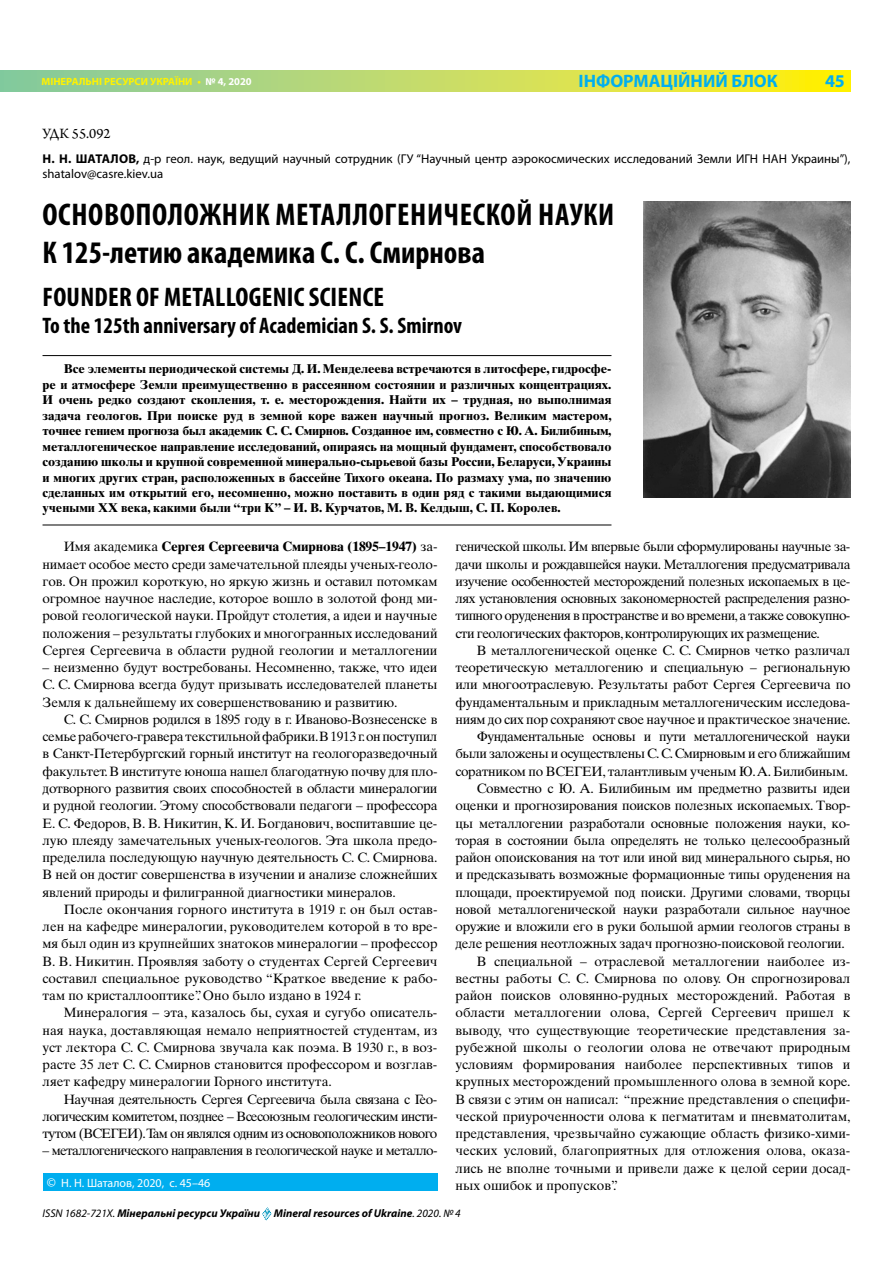
<style>
.page{position:relative;width:893px;height:1263px;background:#fff}
.page>*{position:absolute;margin:0;border:0;box-sizing:border-box;transform-origin:0 0}
.t1{font:700 condensed 31.5px/37.8px "Myriad Pro";letter-spacing:.015em;color:#000}
.t2{font:700 condensed 27px "Myriad Pro";letter-spacing:.01em;color:#000}
.t3{font:700 condensed 22.5px "Myriad Pro";color:#000}
.t4{font:700 18px "Myriad Pro";color:#00aeef}
.t5{font:15px "Arno Pro";color:#000}
.t6{font:13.5px/17.2px "Times Ten LT Std";letter-spacing:-.015em;color:#000;text-align:justify}
.t7{font:13.5px "Times Ten LT Std";letter-spacing:-.035em;color:#000}
.t8{font:13.5px "Times Ten LT Std";letter-spacing:-.05em;color:#000}
.t9{font:700 12.75px/15.5px "Times Ten LT Std";color:#000;text-align:justify}
.t10{font:12.75px/15.3px "Myriad Pro";color:#000}
.t11{font:12px "Myriad Pro";color:#fff}
.t12{font:italic 700 11.25px "Myriad Pro";color:#000}
.t13{font:700 10.5px "Myriad Pro";color:#fff200}
.s1{color:#fff}
.s2{font-weight:700}
.s3{font-size:13.5px}
.s4{font-weight:400}
</style>
<div class="page">
<svg style="left:0;top:70px;width:850px;height:21px;background:#c4dc61"></svg>
<svg style="left:262px;top:1207px;width:9px;height:13px"></svg>
<div style="left:43px;top:1173px;width:394px;height:18px;background:#00aeef"></div>
<hr style="left:43px;top:355px;width:568px;height:1px;background:#000">
<hr style="left:43px;top:525px;width:568px;height:1px;background:#000">
<img style="left:644px;top:201px;width:206px;height:297px">
<h3 class="t4" style="left:579px;top:69px;width:201px">ІНФОРМАЦІЙНИЙ БЛОК</h3>
<p class="t13" style="left:42px;top:74px;width:212px">МІНЕРАЛЬНІ РЕСУРСИ УКРАЇНИ • <span class="s1">№ 4, 2020</span></p>
<h3 class="t4" style="left:825px;top:69px;width:21px">45</h3>
<p class="t5" style="left:43px;top:125px;width:70px">УДК 55.092</p>
<p class="t10" style="left:43px;top:151px;width:809px"><span class="s2">Н. Н. ШАТАЛОВ,</span> д-р геол. наук, ведущий научный сотрудник (ГУ “Научный центр аэрокосмических исследований Земли ИГН НАН Украины”), shatalov@casre.kiev.ua</p>
<h1 class="t1" style="left:43px;top:195px;width:573px">ОСНОВОПОЛОЖНИК МЕТАЛЛОГЕНИЧЕСКОЙ НАУКИ<br>К 125-летию академика С. С. Смирнова</h1>
<h2 class="t2" style="left:43px;top:280px;width:343px">FOUNDER OF METALLOGENIC SCIENCE</h2>
<h3 class="t3" style="left:43px;top:311px;width:421px">To the 125th anniversary of Academician S. S. Smirnov</h3>
<p class="t9" style="left:43px;top:361px;width:570px;text-indent:21px">Все элементы периодической системы Д. И. Менделеева встречаются в литосфере, гидросфе&shy;ре и атмосфере Земли преимущественно в рассеянном состоянии и различных концентрациях.<br>И очень редко создают скопления, т. е. месторождения. Найти их – трудная, но выполнимая задача геологов. При поиске руд в земной коре важен научный прогноз. Великим мастером, точнее гением прогноза был академик С. С. Смирнов. Созданное им, совместно с Ю. А. Билибиным, металлогеническое направление исследований, опираясь на мощный фундамент, способствовало созданию школы и крупной современной минерально-сырьевой базы России, Беларуси, Украины и многих других стран, расположенных в бассейне Тихого океана. По размаху ума, по значению сделанных им открытий его, несомненно, можно поставить в один ряд с такими выдающимися учеными ХХ века, какими были “три К” – И. В. Курчатов, М. В. Келдыш, С. П. Королев.</p>
<p class="t6" style="left:455px;top:538px;width:396px">генической школы. Им впервые были сформулированы научные за&shy;дачи школы и рождавшейся науки. Металлогения предусматривала изучение особенностей месторождений полезных ископаемых в це&shy;лях установления основных закономерностей распределения разно&shy;типного оруденения в пространстве и во времени, а также совокупно&shy;сти геологических факторов, контролирующих их размещение.</p>
<p class="t6" style="left:477px;top:642px;width:375px">В металлогенической оценке С. С. Смирнов четко различал</p>
<p class="t6" style="left:455px;top:659px;width:396px">теоретическую металлогению и специальную – региональную</p>
<p class="t6" style="left:455px;top:676px;width:396px">или многоотраслевую. Результаты работ Сергея Сергеевича по</p>
<p class="t6" style="left:455px;top:693px;width:396px">фундаментальным и прикладным металлогеническим исследова-</p>
<p class="t6" style="left:455px;top:711px;width:396px">ниям до сих пор сохраняют свое научное и практическое значение.</p>
<p class="t7" style="left:477px;top:729px;width:375px">Фундаментальные основы и пути металлогенической науки</p>
<p class="t7" style="left:455px;top:746px;width:396px">были заложены и осуществлены С. С. Смирновым и его ближайшим</p>
<p class="t6" style="left:455px;top:762px;width:394px">соратником по ВСЕГЕИ, талантливым ученым Ю. А. Билибиным.</p>
<p class="t6" style="left:477px;top:780px;width:375px">Совместно с Ю. А. Билибиным им предметно развиты идеи</p>
<p class="t6" style="left:455px;top:797px;width:396px">оценки и прогнозирования поисков полезных ископаемых. Твор-</p>
<p class="t6" style="left:455px;top:814px;width:396px">цы металлогении разработали основные положения науки, ко-</p>
<p class="t6" style="left:455px;top:831px;width:396px">торая в состоянии была определять не только целесообразный</p>
<p class="t6" style="left:455px;top:849px;width:396px">район опоискования на тот или иной вид минерального сырья, но</p>
<p class="t6" style="left:455px;top:866px;width:396px">и предсказывать возможные формационные типы оруденения на</p>
<p class="t6" style="left:455px;top:883px;width:396px">площади, проектируемой под поиски. Другими словами, творцы</p>
<p class="t6" style="left:455px;top:900px;width:396px">новой металлогенической науки разработали сильное научное</p>
<p class="t6" style="left:455px;top:918px;width:396px">оружие и вложили его в руки большой армии геологов страны в</p>
<p class="t6" style="left:455px;top:935px;width:391px">деле решения неотложных задач прогнозно-поисковой геологии.</p>
<p class="t6" style="left:477px;top:952px;width:375px">В специальной – отраслевой металлогении наиболее из-</p>
<p class="t6" style="left:455px;top:969px;width:396px">вестны работы С. С. Смирнова по олову. Он спрогнозировал</p>
<p class="t6" style="left:455px;top:987px;width:396px">район поисков оловянно-рудных месторождений. Работая в</p>
<p class="t6" style="left:455px;top:1004px;width:396px">области металлогении олова, Сергей Сергеевич пришел к</p>
<p class="t6" style="left:455px;top:1021px;width:396px">выводу, что существующие теоретические представления за-</p>
<p class="t6" style="left:455px;top:1038px;width:396px">рубежной школы о геологии олова не отвечают природным</p>
<p class="t6" style="left:455px;top:1056px;width:396px">условиям формирования наиболее перспективных типов и</p>
<p class="t6" style="left:455px;top:1073px;width:396px">крупных месторождений промышленного олова в земной коре.</p>
<p class="t6" style="left:455px;top:1090px;width:396px">В связи с этим он написал: “прежние представления о специфи-</p>
<p class="t6" style="left:455px;top:1107px;width:396px">ческой приуроченности олова к пегматитам и пневматолитам,</p>
<p class="t6" style="left:455px;top:1125px;width:396px">представления, чрезвычайно сужающие область физико-хими-</p>
<p class="t6" style="left:455px;top:1142px;width:396px">ческих условий, благоприятных для отложения олова, оказа-</p>
<p class="t6" style="left:455px;top:1159px;width:396px">лись не вполне точными и привели даже к целой серии досад-</p>
<p class="t6" style="left:455px;top:1176px;width:164px">ных ошибок и пропусков”.</p>
<p class="t6" style="left:43px;top:538px;width:396px;text-indent:21px">Имя академика <span class="s2">Сергея Сергеевича Смирнова (1895–1947)</span> за&shy;нимает особое место среди замечательной плеяды ученых-геоло&shy;гов. Он прожил короткую, но яркую жизнь и оставил потомкам огромное научное наследие, которое вошло в золотой фонд ми&shy;ровой геологической науки. Пройдут столетия, а идеи и научные положения – результаты глубоких и многогранных исследований Сергея Сергеевича в области рудной геологии и металлогении</p>
<p class="t6" style="left:43px;top:659px;width:396px">– неизменно будут востребованы. Несомненно, также, что идеи С. С. Смирнова всегда будут призывать исследователей планеты Земля к дальнейшему их совершенствованию и развитию.</p>
<p class="t6" style="left:43px;top:711px;width:396px;text-indent:21px">С. С. Смирнов родился в 1895 году в г. Иваново-Вознесенске в семье рабочего-гравера текстильной фабрики. В 1913 г. он поступил в Санкт-Петербургский горный институт на геологоразведочный факультет. В институте юноша нашел благодатную почву для пло&shy;дотворного развития своих способностей в области минералогии и рудной геологии. Этому способствовали педагоги – профессора Е. С. Федоров, В. В. Никитин, К. И. Богданович, воспитавшие це&shy;лую плеяду замечательных ученых-геологов. Эта школа предо&shy;пределила последующую научную деятельность С. С. Смирнова.<br>В ней он достиг совершенства в изучении и анализе сложнейших явлений природы и филигранной диагностики минералов.</p>
<p class="t6" style="left:43px;top:900px;width:396px;text-indent:21px">После окончания горного института в 1919 г. он был остав&shy;лен на кафедре минералогии, руководителем которой в то вре&shy;мя был один из крупнейших знатоков минералогии – профессор В. В. Никитин. Проявляя заботу о студентах Сергей Сергеевич составил специальное руководство “Краткое введение к рабо&shy;там по кристаллооптике”. Оно было издано в 1924 г.</p>
<p class="t6" style="left:43px;top:1004px;width:396px;text-indent:21px">Минералогия – эта, казалось бы, сухая и сугубо описатель&shy;ная наука, доставляющая немало неприятностей студентам, из уст лектора С. С. Смирнова звучала как поэма. В 1930 г., в воз&shy;расте 35 лет С. С. Смирнов становится профессором и возглав&shy;ляет кафедру минералогии Горного института.</p>
<p class="t6" style="left:43px;top:1090px;width:396px;text-indent:21px">Научная деятельность Сергея Сергеевича была связана с Гео&shy;логическим комитетом, позднее – Всесоюзным геологическим инсти&shy;тутом (ВСЕГЕИ).Там он являлся одним из основоположников нового</p>
<p class="t8" style="left:43px;top:1143px;width:396px">– металлогенического направления в геологической науке и металло-</p>
<p class="t11" style="left:47px;top:1175px;width:165px"><span class="s3">©</span> Н. Н. Шаталов, 2020, с. 45–46</p>
<p class="t12" style="left:43px;top:1206px;width:420px"><span class="s4">ISSN 1682-721X.</span> Мінеральні ресурси України Mineral resources of Ukraine<span class="s4">. 2020. № 4</span></p>
</div>
